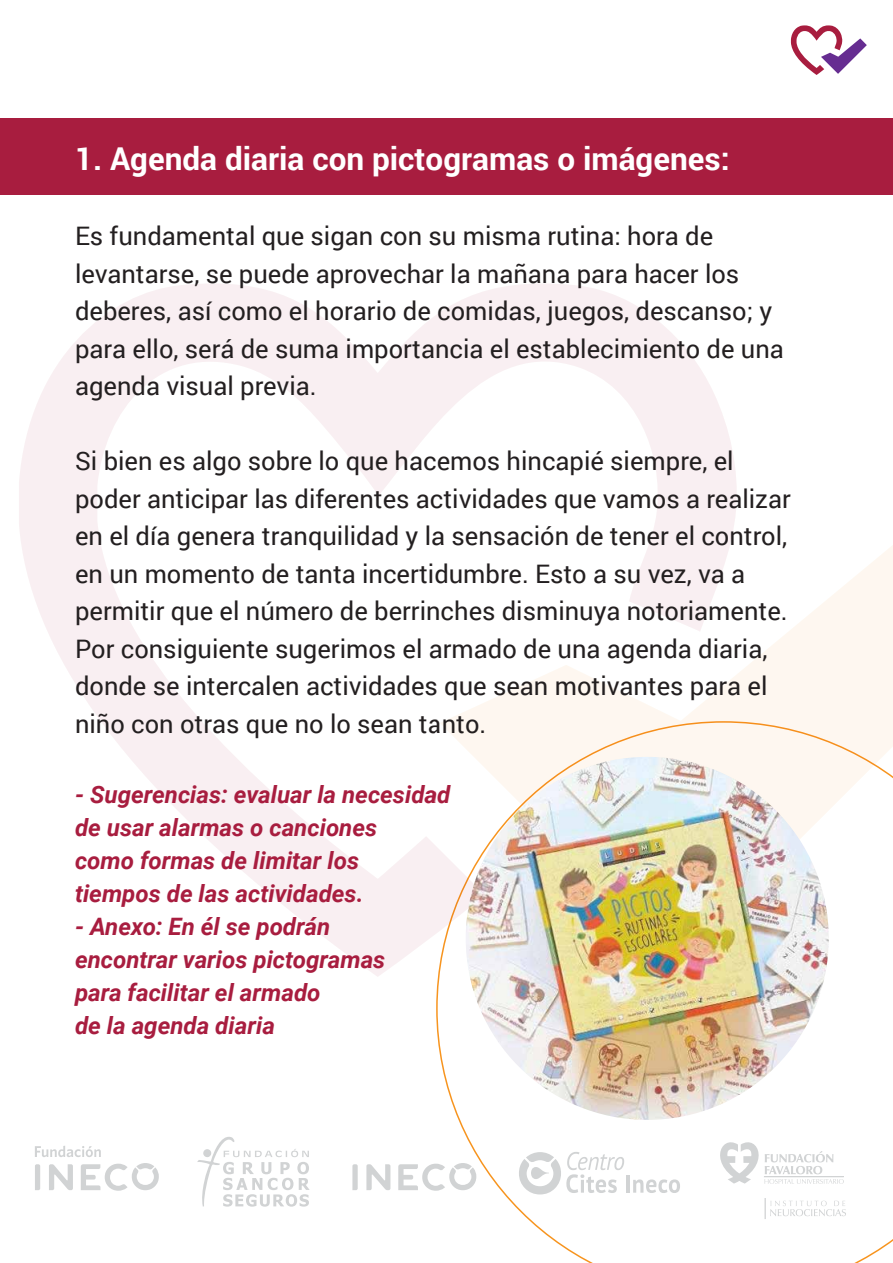
<style>
.page{position:relative;width:893px;height:1263px;background:#fff}
.page>*{position:absolute;margin:0;border:0;box-sizing:border-box;transform-origin:0 0}
.t1{font:700 31.5px "Roboto";color:#fff}
.t2{font:25.5px/37.5px "Roboto";color:#231f20}
.t3{font:italic 700 24px/33px "Roboto";color:#a81d3f}
</style>
<div class="page">
<svg style="left:35px;top:1164px;width:5px;height:26px"></svg>
<svg style="left:49px;top:1164px;width:24px;height:26px"></svg>
<svg style="left:81px;top:1163px;width:78px;height:28px"></svg>
<svg style="left:35px;top:1146px;width:66px;height:11px"></svg>
<svg style="left:352px;top:1164px;width:6px;height:26px"></svg>
<svg style="left:366px;top:1164px;width:24px;height:26px"></svg>
<svg style="left:398px;top:1163px;width:38px;height:28px"></svg>
<svg style="left:197px;top:1137px;width:113px;height:70px"></svg>
<svg style="left:791px;top:25px;width:76px;height:50px"></svg>
<svg style="left:19px;top:284px;width:716px;height:693px"></svg>
<svg style="left:440px;top:465px;width:453px;height:256px"></svg>
<div style="left:0;top:119px;width:893px;height:76px;background:#a81d3f"></div>
<img style="left:436px;top:721px;width:457px;height:542px">
<p class="t1" style="left:75px;top:136px;width:656px">1. Agenda diaria con pictogramas o imágenes:</p>
<p class="t2" style="left:75px;top:216px;width:710px">Es fundamental que sigan con su misma rutina: hora de levantarse, se puede aprovechar la mañana para hacer los deberes, así como el horario de comidas, juegos, descanso; y para ello, será de suma importancia el establecimiento de una agenda visual previa.</p>
<p class="t2" style="left:75px;top:441px;width:717px">Si bien es algo sobre lo que hacemos hincapié siempre, el poder anticipar las diferentes actividades que vamos a realizar en el día genera tranquilidad y la sensación de tener el control, en un momento de tanta incertidumbre. Esto a su vez, va a permitir que el número de berrinches disminuya notoriamente.<br>Por consiguiente sugerimos el armado de una agenda diaria, donde se intercalen actividades que sean motivantes para el niño con otras que no lo sean tanto.</p>
<p class="t3" style="left:75px;top:777px;width:377px">- Sugerencias: evaluar la necesidad de usar alarmas o canciones<br>como formas de limitar los tiempos de las actividades.</p>
<p class="t3" style="left:75px;top:909px;width:312px">- Anexo: En él se podrán encontrar varios pictogramas para facilitar el armado<br>de la agenda diaria</p>
</div>
